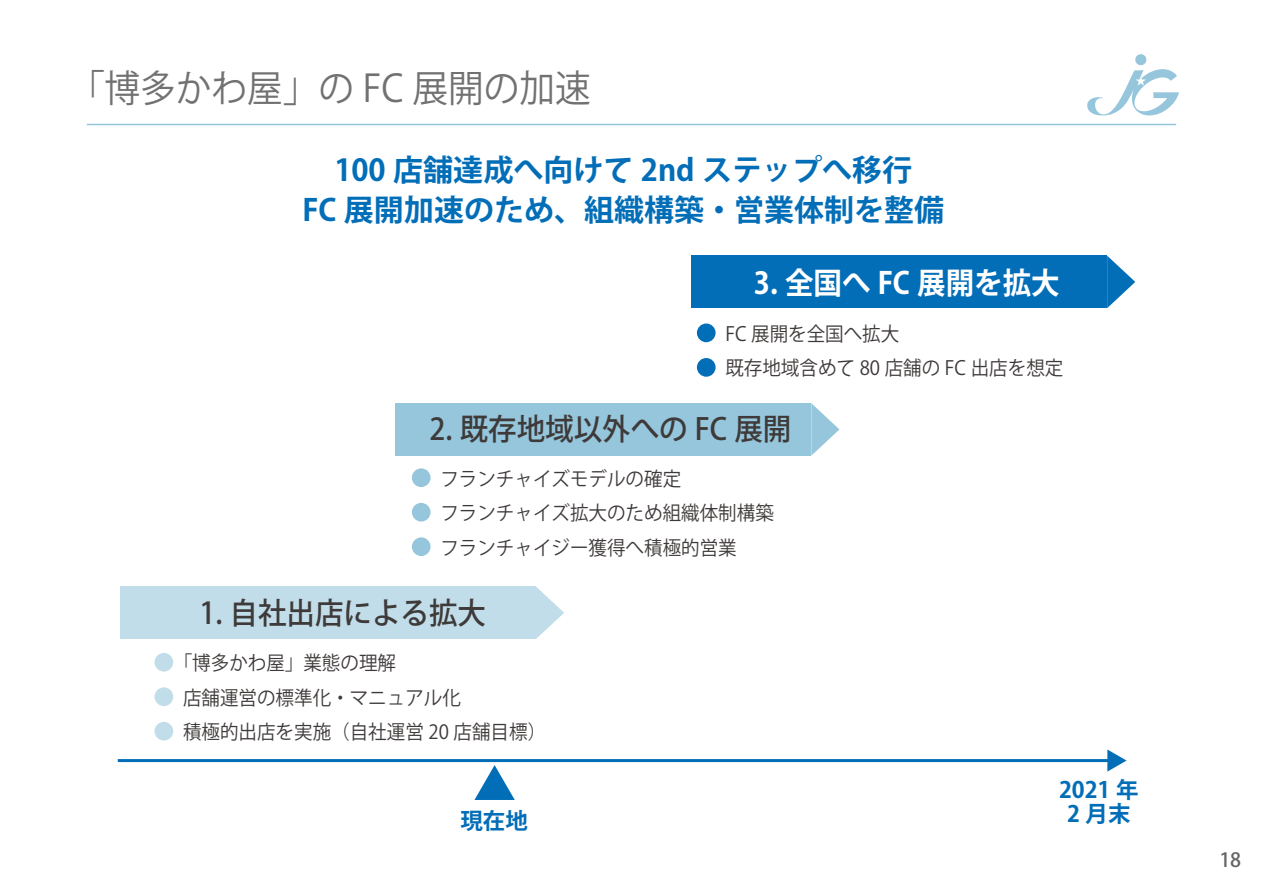
<style>
.page{position:relative;width:1263px;height:893px;background:#fff}
.page>*{position:absolute;margin:0;border:0;box-sizing:border-box;transform-origin:0 0}
.t1{font:37.5px "Koz Go Pro";color:#727171;scale:.95 1}
.t2{font:700 30px/40.5px "Koz Go Pro";color:#036eb8;text-align:center}
.t3{font:500 30px "Koz Go Pro";color:#3e3a39;scale:.95 1}
.t4{font:700 30px "Koz Go Pro";color:#fff;scale:.95 1}
.t5{font:700 22.5px/24px "Koz Go Pro";color:#036eb8;text-align:center}
.t6{font:19.5px/34.5px "Koz Go Pro";color:#3e3a39;scale:.95 1}
.t7{font:500 19.5px "Koz Go Pro";color:#656464}
</style>
<div class="page">
<svg style="left:1087px;top:54px;width:92px;height:61px"></svg>
<hr style="left:87px;top:124px;width:1089px;height:1px;background:#96c6dc">
<div style="left:120px;top:586px;width:416px;height:53px;background:#c2ddea"></div>
<div style="left:396px;top:403px;width:415px;height:53px;background:#96c6dc"></div>
<div style="left:691px;top:256px;width:416px;height:52px;background:#036eb8"></div>
<hr style="left:118px;top:759px;width:992px;height:3px;background:#036eb8">
<svg style="left:1107px;top:749px;width:19px;height:23px"></svg>
<svg style="left:474px;top:765px;width:41px;height:35px"></svg>
<div style="left:154px;top:653px;width:19px;height:19px;background:#c2ddea;border-radius:50%"></div>
<div style="left:154px;top:687px;width:19px;height:19px;background:#c2ddea;border-radius:50%"></div>
<div style="left:154px;top:722px;width:19px;height:19px;background:#c2ddea;border-radius:50%"></div>
<div style="left:412px;top:468px;width:18px;height:19px;background:#96c6dc;border-radius:50%"></div>
<div style="left:412px;top:503px;width:18px;height:19px;background:#96c6dc;border-radius:50%"></div>
<div style="left:412px;top:537px;width:18px;height:19px;background:#96c6dc;border-radius:50%"></div>
<div style="left:697px;top:323px;width:18px;height:19px;background:#036eb8;border-radius:50%"></div>
<div style="left:697px;top:358px;width:18px;height:19px;background:#036eb8;border-radius:50%"></div>
<svg style="left:536px;top:587px;width:28px;height:52px"></svg>
<svg style="left:811px;top:403px;width:28px;height:53px"></svg>
<svg style="left:1107px;top:256px;width:28px;height:52px"></svg>
<h1 class="t1" style="left:69px;top:64px;width:551px">「博多かわ屋」の FC 展開の加速</h1>
<h2 class="t2" style="left:302px;top:152px;width:643px">100 店舗達成へ向けて 2nd ステップへ移行<br>FC 展開加速のため、組織構築・営業体制を整備</h2>
<h2 class="t4" style="left:754px;top:264px;width:323px">3. 全国へ FC 展開を拡大</h2>
<p class="t6" style="left:725px;top:317px;width:357px">FC 展開を全国へ拡大<br>既存地域含めて 80 店舗の FC 出店を想定</p>
<h2 class="t3" style="left:430px;top:410px;width:382px">2. 既存地域以外への FC 展開</h2>
<p class="t6" style="left:440px;top:462px;width:352px">フランチャイズモデルの確定<br>フランチャイズ拡大のため組織体制構築フランチャイジー獲得へ積極的営業</p>
<h2 class="t3" style="left:199px;top:594px;width:303px">1. 自社出店による拡大</h2>
<p class="t6" style="left:183px;top:646px;width:384px;text-indent:-9px">「博多かわ屋」業態の理解<br>店舗運営の標準化・マニュアル化<br>積極的出店を実施（自社運営 20 店舗目標）</p>
<p class="t5" style="left:460px;top:810px;width:69px">現在地</p>
<p class="t5" style="left:1059px;top:779px;width:81px">2021 年<br>2 月末</p>
<p class="t7" style="left:1219px;top:847px;width:23px">18</p>
</div>
